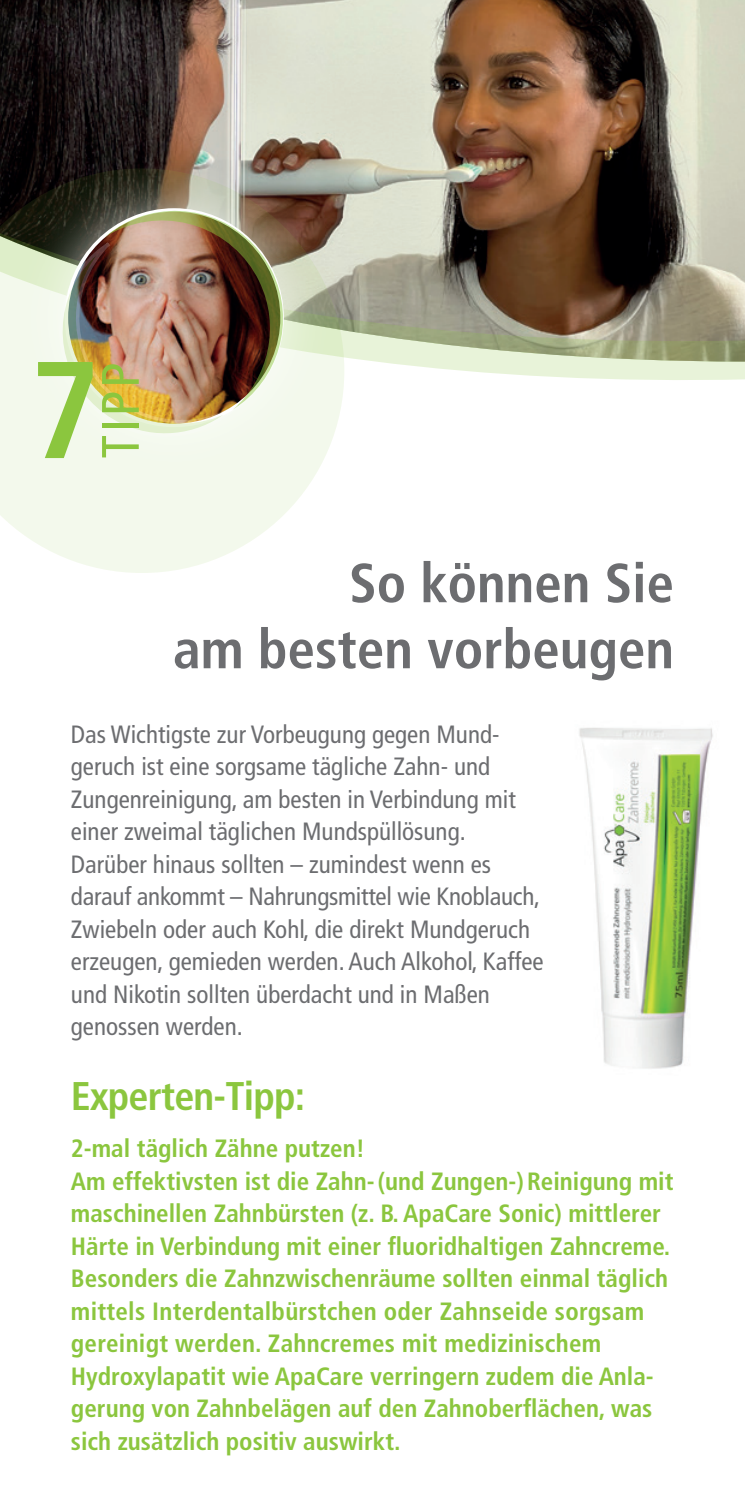
<style>
.page{position:relative;width:745px;height:1489px;background:#fff}
.page>*{position:absolute;margin:0;border:0;box-sizing:border-box;transform-origin:0 0}
.t1{font:700 condensed 137.5px "Frutiger LT Pro";color:#8bc63e}
.t2{font:700 condensed 55px/66px "Frutiger LT Pro";color:#6c6d70;text-align:right}
.t3{font:condensed 52.5px "Frutiger LT Pro";color:#8bc63e}
.t4{font:700 condensed 40px "Frutiger LT Pro";letter-spacing:-.02em;color:#8bc63e}
.t5{font:700 condensed 25px/32.5px "Frutiger LT Pro";color:#8bc63e}
.t6{font:condensed 25px/32.5px "Frutiger LT Pro";color:#6c6d70}
</style>
<div class="page">
<img style="left:0;top:0;width:744px;height:380px">
<svg style="left:0;top:168px;width:344px;height:405px;fill:#f3f9ec"></svg>
<div style="left:11px;top:155px;width:325px;height:325px;background:#fff;opacity:.75"></div>
<svg style="left:48px;top:196px;width:248px;height:246px;background:#97927a"></svg>
<img style="left:48px;top:232px;width:216px;height:215px">
<img style="left:579px;top:728px;width:134px;height:341px">
<h1 class="t1" style="left:29px;top:329px;width:73px">7</h1>
<h3 class="t3" style="left:90px;top:458px;width:97px;rotate:-90deg">TIPP</h3>
<h2 class="t2" style="left:173px;top:550px;width:502px">So können Sie<br>am besten vorbeugen</h2>
<p class="t6" style="left:71px;top:718px;width:474px">Das Wichtigste zur Vorbeugung gegen Mund&shy;geruch ist eine sorgsame tägliche Zahn- und Zungenreinigung, am besten in Verbindung mit einer zweimal täglichen Mundspüllösung.<br>Darüber hinaus sollten – zumindest wenn es darauf ankommt – Nahrungsmittel wie Knoblauch, Zwiebeln oder auch Kohl, die direkt Mundgeruch erzeugen, gemieden werden. Auch Alkohol, Kaffee und Nikotin sollten überdacht und in Maßen genossen werden.</p>
<h3 class="t4" style="left:71px;top:1071px;width:236px">Experten-Tipp:</h3>
<p class="t5" style="left:71px;top:1132px;width:603px">2-mal täglich Zähne putzen!<br>Am effektivsten ist die Zahn-(und Zungen-)Reinigung mit maschinellen Zahnbürsten (z. B. ApaCare Sonic) mittlerer Härte in Verbindung mit einer fluoridhaltigen Zahncreme.<br>Besonders die Zahnzwischenräume sollten einmal täglich mittels Interdentalbürstchen oder Zahnseide sorgsam gereinigt werden. Zahncremes mit medizinischem Hydroxylapatit wie ApaCare verringern zudem die Anla&shy;gerung von Zahnbelägen auf den Zahnoberflächen, was sich zusätzlich positiv auswirkt.</p>
</div>
